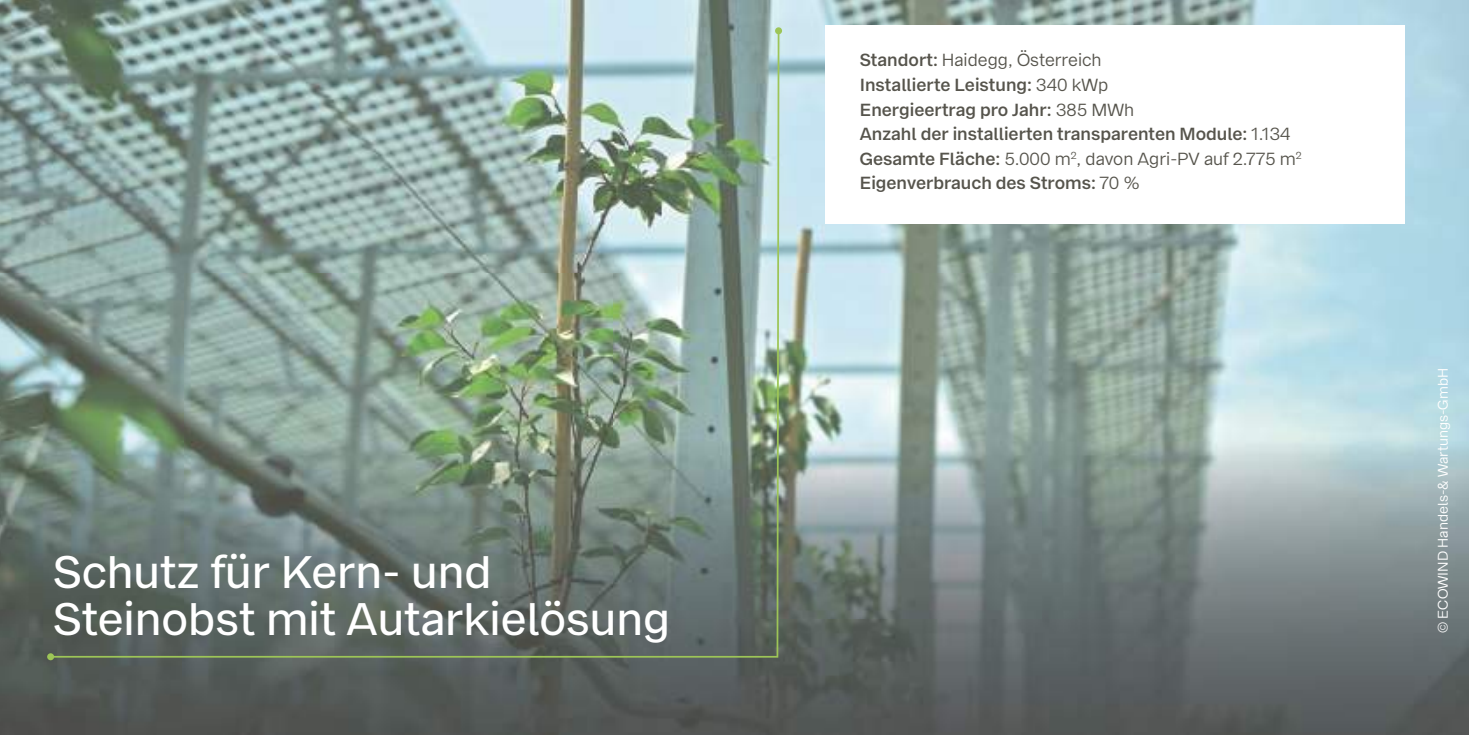
<style>
.page{position:relative;width:1469px;height:735px;background:#fff}
.page>*{position:absolute;margin:0;border:0;box-sizing:border-box;transform-origin:0 0}
.t1{font:500 45.5px/47.2px "Bay Wa Sans";color:#fff}
.t2{font:600 17.5px/24.5px "Bay Wa Sans";color:#56544c}
.t3{font:14px "Bay Wa Sans";color:#fff}
.s1{font-weight:400}
</style>
<div class="page">
<img style="left:0;top:0;width:1468px;height:734px">
<svg style="left:825px;top:25px;width:579px;height:198px"></svg>
<img style="left:51px;top:31px;width:728px;height:626px">
<div style="left:775px;top:27px;width:7px;height:7px;background:#9dc557;border-radius:50%"></div>
<div style="left:47px;top:653px;width:7px;height:7px;background:#9dc557;border-radius:50%"></div>
<h1 class="t1" style="left:53px;top:548px;width:618px">Schutz für Kern- und<br>Steinobst mit Autarkielösung</h1>
<p class="t2" style="left:859px;top:48px;width:443px">Standort: <span class="s1">Haidegg, Österreich<br></span>Installierte Leistung: <span class="s1">340 kWp<br></span>Energieertrag pro Jahr: <span class="s1">385 MWh<br></span>Anzahl der installierten transparenten Module: <span class="s1">1.134<br></span>Gesamte Fläche: <span class="s1">5.000 m</span><sup>2</sup><span class="s1">, davon Agri-PV auf 2.775 m</span><sup>2<br></sup>Eigenverbrauch des Stroms: <span class="s1">70 %</span></p>
<p class="t3" style="left:1434px;top:632px;width:266px;rotate:-90deg">© ECOWIND Handels-&amp; Wartungs-GmbH</p>
</div>
